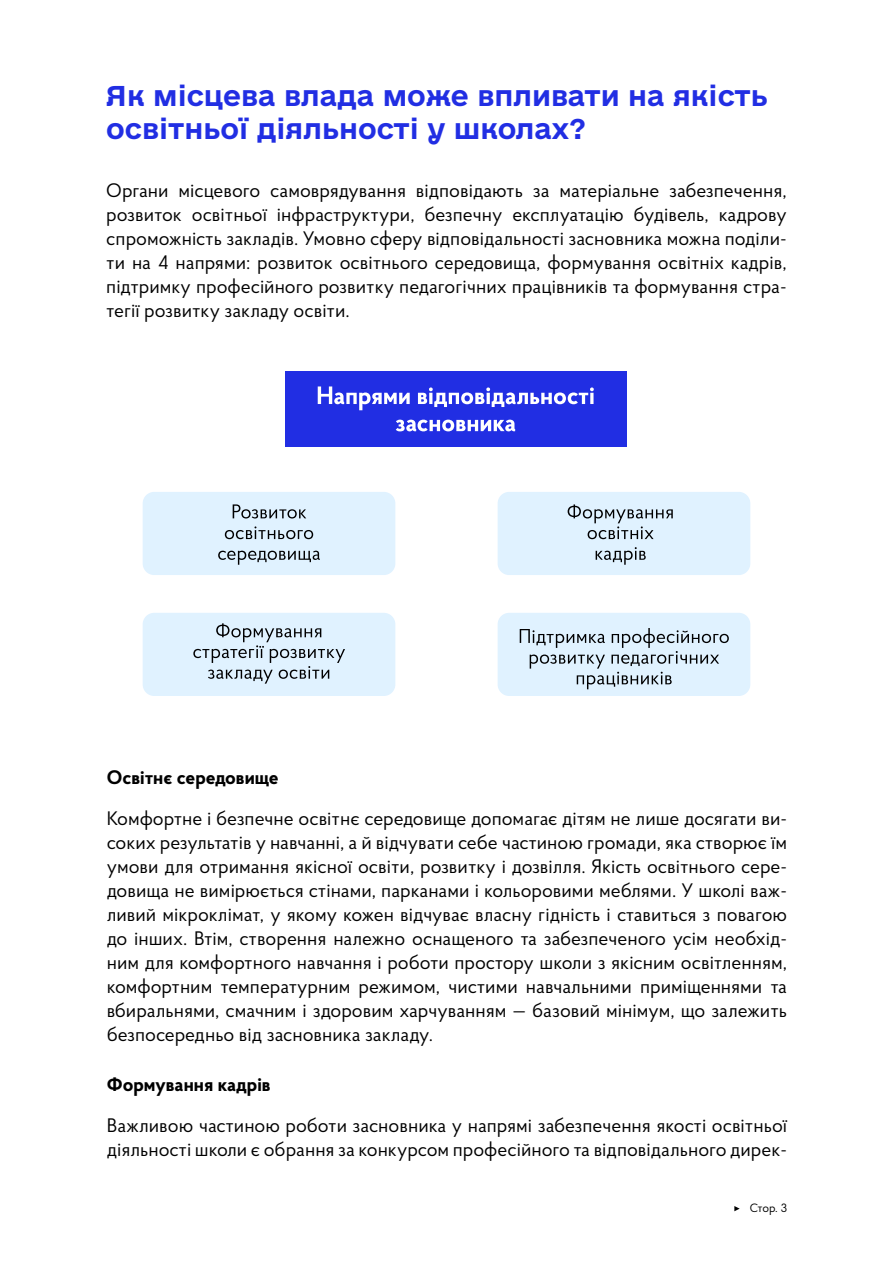
<style>
.page{position:relative;width:893px;height:1263px;background:#fff}
.page>*{position:absolute;margin:0;border:0;box-sizing:border-box;transform-origin:0 0}
.t1{font:27px/32.4px "e Ukraine Head Bold";color:#212ee3}
.t2{font:19.5px/24px "Proba Pro";color:#000;text-align:justify}
.t3{font:700 19.5px "Proba Pro";color:#000}
.t4{font:12px "Proba Pro";color:#000101}
</style>
<div class="page">
<svg style="left:734px;top:1206px;width:6px;height:5px"></svg>
<div style="left:143px;top:492px;width:252px;height:83px;background:#e0f2ff;border-radius:12px"></div>
<div style="left:498px;top:492px;width:252px;height:83px;background:#e0f2ff;border-radius:12px"></div>
<div style="left:143px;top:613px;width:252px;height:83px;background:#e0f2ff;border-radius:12px"></div>
<div style="left:498px;top:613px;width:252px;height:83px;background:#e0f2ff;border-radius:12px"></div>
<div style="left:285px;top:371px;width:341px;height:75px;background:#212ee3"></div>
<svg style="left:318px;top:386px;width:92px;height:24px"></svg>
<svg style="left:418px;top:387px;width:176px;height:20px"></svg>
<svg style="left:396px;top:420px;width:119px;height:11px"></svg>
<svg style="left:233px;top:504px;width:73px;height:14px"></svg>
<svg style="left:225px;top:526px;width:88px;height:13px"></svg>
<svg style="left:218px;top:551px;width:102px;height:14px"></svg>
<svg style="left:568px;top:504px;width:105px;height:35px"></svg>
<svg style="left:596px;top:547px;width:50px;height:18px"></svg>
<svg style="left:193px;top:623px;width:152px;height:61px"></svg>
<svg style="left:520px;top:628px;width:209px;height:61px"></svg>
<h1 class="t1" style="left:106px;top:81px;width:663px">Як місцева влада може впливати на якість освітньої діяльності у школах?</h1>
<p class="t2" style="left:106px;top:177px;width:682px">Органи місцевого самоврядування відповідають за матеріальне забезпечення, розвиток освітньої інфраструктури, безпечну експлуатацію будівель, кадрову спроможність закладів. Умовно сферу відповідальності засновника можна поділи&shy;ти на 4 напрями: розвиток освітнього середовища, формування освітніх кадрів, підтримку професійного розвитку педагогічних працівників та формування стра&shy;тегії розвитку закладу освіти.</p>
<p class="t3" style="left:107px;top:764px;width:173px">Освітнє середовище</p>
<p class="t2" style="left:107px;top:806px;width:682px">Комфортне і безпечне освітнє середовище допомагає дітям не лише досягати ви&shy;соких результатів у навчанні, а й відчувати себе частиною громади, яка створює їм умови для отримання якісної освіти, розвитку і дозвілля. Якість освітнього сере&shy;довища не вимірюється стінами, парканами і кольоровими меблями. У школі важ&shy;ливий мікроклімат, у якому кожен відчуває власну гідність і ставиться з повагою до інших. Втім, створення належно оснащеного та забезпеченого усім необхід&shy;ним для комфортного навчання і роботи простору школи з якісним освітленням, комфортним температурним режимом, чистими навчальними приміщеннями та вбиральнями, смачним і здоровим харчуванням — базовий мінімум, що залежить безпосередньо від засновника закладу.</p>
<p class="t3" style="left:107px;top:1071px;width:165px">Формування кадрів</p>
<p class="t2" style="left:107px;top:1113px;width:682px">Важливою частиною роботи засновника у напрямі забезпечення якості освітньої діяльності школи є обрання за конкурсом професійного та відповідального дирек-</p>
<p class="t4" style="left:750px;top:1200px;width:39px">Стор. 3</p>
</div>
